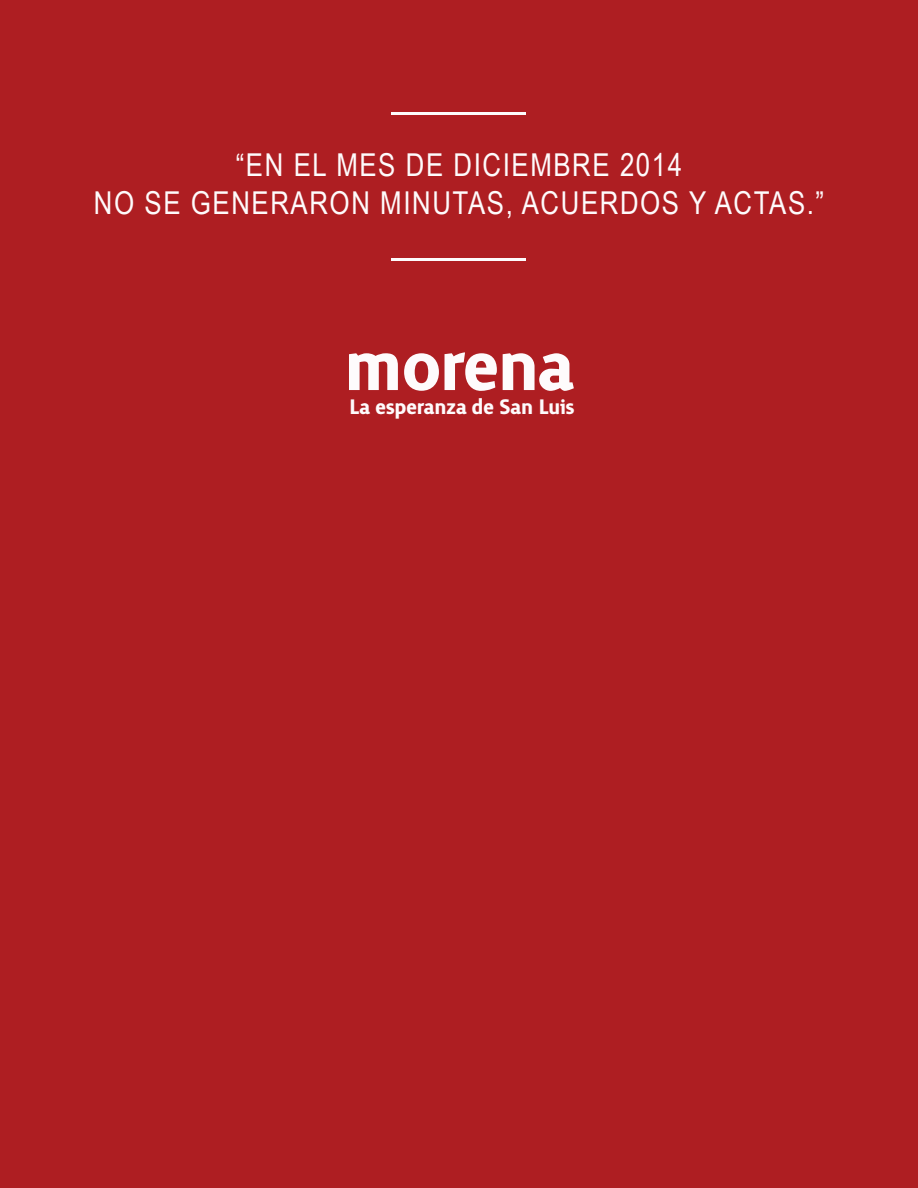
<style>
.page{position:relative;width:918px;height:1188px;background:#ae1e22}
.page>*{position:absolute;margin:0;border:0;box-sizing:border-box;transform-origin:0 0}
.t1{font:700 91.35px "Surface";letter-spacing:-.025em;color:#fefbfc}
.t2{font:31.5px/37.8px "Arial Narrow";letter-spacing:.05em;color:#fefbfc;text-align:center}
.t3{font:700 27px "Surface";letter-spacing:-.025em;color:#fefbfc}
</style>
<div class="page">
<hr style="left:392px;top:112px;width:134px;height:2px;background:#fefbfc">
<hr style="left:392px;top:259px;width:134px;height:2px;background:#fefbfc">
<p class="t2" style="left:94px;top:145px;width:732px">“EN EL MES DE DICIEMBRE 2014<br>NO SE GENERARON MINUTAS, ACUERDOS Y ACTAS.”</p>
<h1 class="t1" style="left:344px;top:325px;width:234px">morena</h1>
<p class="t3" style="left:349px;top:394px;width:227px">La esperanza de San Luis</p>
</div>
